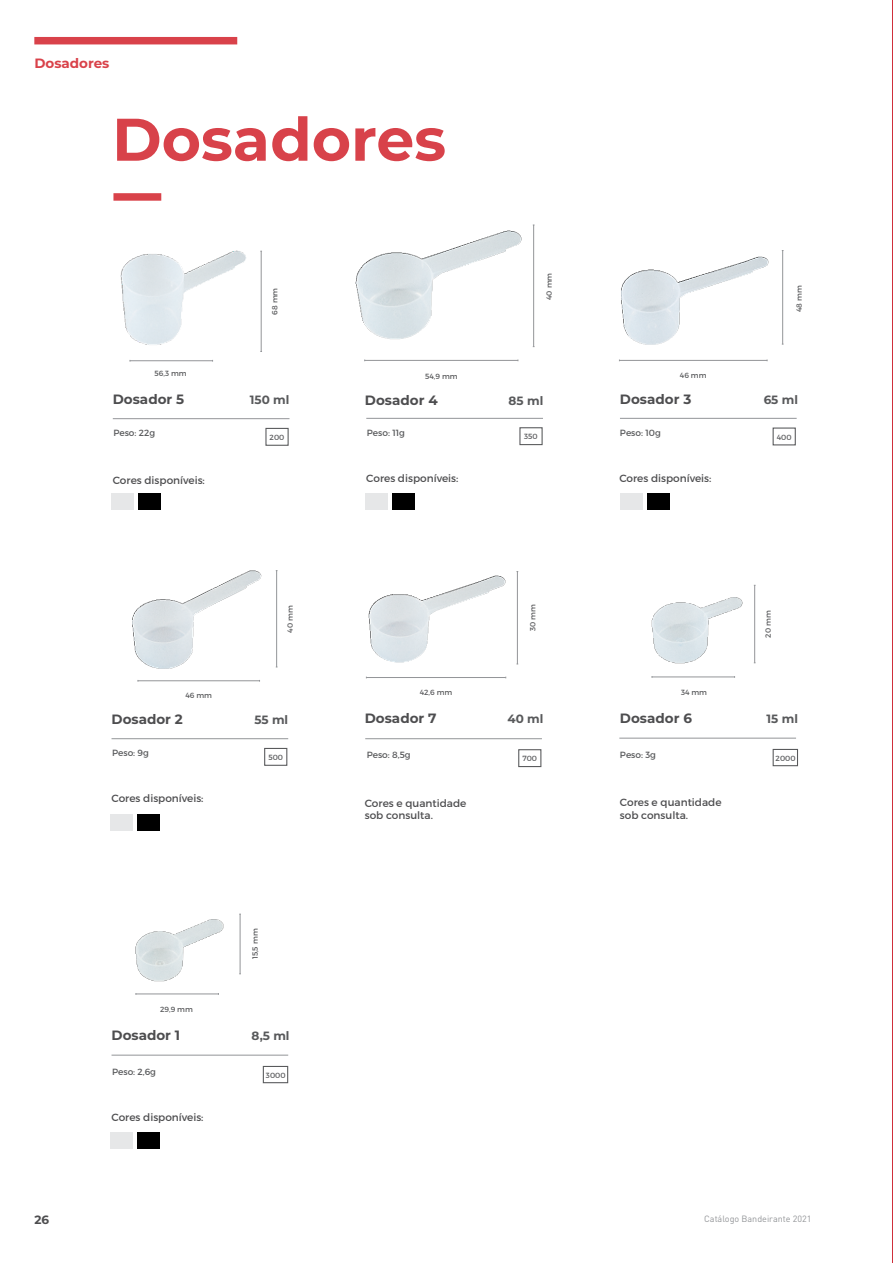
<style>
.page{position:relative;width:893px;height:1263px;background:#fff}
.page>*{position:absolute;margin:0;border:0;box-sizing:border-box;transform-origin:0 0}
.t1{font:700 60px "Montserrat";color:#d8424a}
.t2{font:700 13.5px "Montserrat";color:#4d4d4f}
.t3{font:700 13.5px "Montserrat";color:#d9424a}
.t4{font:700 12px "Montserrat";color:#58595b}
.t5{font:700 12px "Montserrat";color:#4d4d4f}
.t6{font:10.5px/12.6px "Montserrat";color:#4d4d4f}
.t7{font:9px "Montserrat";color:#58595b}
.t8{font:9px "Montserrat";color:#939598}
.t9{font:9px "DINOT";color:#939598}
.t10{font:7.5px "Montserrat";color:#58595b}
</style>
<div class="page">
<div style="left:34px;top:37px;width:203px;height:7px;background:#d9424a"></div>
<div style="left:113px;top:193px;width:48px;height:8px;background:#d9424a"></div>
<img style="left:133px;top:570px;width:129px;height:99px">
<hr style="left:276px;top:571px;width:1px;height:96px;background:#939598">
<hr style="left:138px;top:680px;width:122px;height:1px;background:#939598">
<img style="left:120px;top:250px;width:126px;height:95px">
<hr style="left:261px;top:251px;width:1px;height:100px;background:#939598">
<hr style="left:130px;top:360px;width:83px;height:1px;background:#939598">
<img style="left:621px;top:256px;width:148px;height:89px">
<hr style="left:782px;top:251px;width:1px;height:93px;background:#939598">
<hr style="left:619px;top:360px;width:148px;height:1px;background:#939598">
<img style="left:368px;top:575px;width:138px;height:88px">
<hr style="left:517px;top:571px;width:1px;height:93px;background:#939598">
<hr style="left:366px;top:677px;width:140px;height:1px;background:#939598">
<img style="left:355px;top:230px;width:167px;height:110px">
<hr style="left:533px;top:225px;width:1px;height:122px;background:#939598">
<hr style="left:365px;top:360px;width:153px;height:1px;background:#939598">
<hr style="left:365px;top:738px;width:177px;height:1px;background:#939598">
<div style="left:518px;top:749px;width:23px;height:18px;border:1px solid #58595b"></div>
<img style="left:135px;top:919px;width:89px;height:63px">
<hr style="left:240px;top:914px;width:1px;height:60px;background:#939598">
<hr style="left:136px;top:994px;width:82px;height:1px;background:#939598">
<img style="left:651px;top:597px;width:92px;height:67px">
<hr style="left:754px;top:585px;width:1px;height:78px;background:#939598">
<hr style="left:652px;top:677px;width:83px;height:1px;background:#939598">
<div style="left:773px;top:749px;width:25px;height:17px;border:1px solid #58595b"></div>
<hr style="left:619px;top:738px;width:177px;height:1px;background:#939598">
<hr style="left:112px;top:1055px;width:176px;height:1px;background:#939598">
<div style="left:263px;top:1066px;width:25px;height:17px;border:1px solid #58595b"></div>
<div style="left:137px;top:1132px;width:22px;height:17px;background:#000"></div>
<div style="left:110px;top:1132px;width:22px;height:17px;background:#e6e7e8"></div>
<hr style="left:366px;top:418px;width:177px;height:1px;background:#939598">
<div style="left:519px;top:427px;width:24px;height:18px;border:1px solid #58595b"></div>
<div style="left:392px;top:493px;width:22px;height:17px;background:#000"></div>
<div style="left:365px;top:493px;width:22px;height:17px;background:#e6e7e8"></div>
<div style="left:773px;top:427px;width:23px;height:18px;border:1px solid #58595b"></div>
<hr style="left:620px;top:418px;width:177px;height:1px;background:#939598">
<div style="left:647px;top:493px;width:22px;height:17px;background:#000"></div>
<div style="left:620px;top:493px;width:22px;height:17px;background:#e6e7e8"></div>
<div style="left:264px;top:748px;width:23px;height:18px;border:1px solid #58595b"></div>
<hr style="left:112px;top:738px;width:176px;height:1px;background:#939598">
<div style="left:137px;top:814px;width:22px;height:16px;background:#000"></div>
<div style="left:110px;top:814px;width:22px;height:16px;background:#e6e7e8"></div>
<div style="left:265px;top:428px;width:24px;height:18px;border:1px solid #58595b"></div>
<hr style="left:113px;top:418px;width:176px;height:1px;background:#939598">
<div style="left:139px;top:493px;width:22px;height:17px;background:#000"></div>
<div style="left:111px;top:493px;width:23px;height:17px;background:#e6e7e8"></div>
<hr style="left:892px;top:0;width:1px;height:1263px;background:#cf2f3b">
<p class="t3" style="left:34px;top:53px;width:77px">Dosadores</p>
<h1 class="t1" style="left:112px;top:96px;width:335px">Dosadores</h1>
<p class="t10" style="left:270px;top:315px;width:28px;rotate:-90deg">68 mm</p>
<p class="t10" style="left:544px;top:300px;width:29px;rotate:-90deg">40 mm</p>
<p class="t10" style="left:795px;top:312px;width:28px;rotate:-90deg">48 mm</p>
<p class="t10" style="left:155px;top:369px;width:34px">56,3 mm</p>
<p class="t10" style="left:425px;top:372px;width:34px">54,9 mm</p>
<p class="t10" style="left:680px;top:371px;width:28px">46 mm</p>
<p class="t2" style="left:113px;top:390px;width:73px">Dosador 5</p>
<p class="t4" style="left:250px;top:391px;width:41px">150 ml</p>
<p class="t2" style="left:365px;top:391px;width:74px">Dosador 4</p>
<p class="t4" style="left:509px;top:392px;width:36px">85 ml</p>
<p class="t2" style="left:620px;top:389px;width:73px">Dosador 3</p>
<p class="t4" style="left:764px;top:391px;width:36px">65 ml</p>
<p class="t7" style="left:113px;top:428px;width:43px">Peso: 22g</p>
<p class="t10" style="left:270px;top:433px;width:16px">200</p>
<p class="t7" style="left:367px;top:427px;width:40px">Peso: 11g</p>
<p class="t10" style="left:524px;top:432px;width:15px">350</p>
<p class="t7" style="left:620px;top:427px;width:42px">Peso: 10g</p>
<p class="t10" style="left:777px;top:432px;width:16px">400</p>
<p class="t6" style="left:113px;top:474px;width:94px">Cores disponíveis:</p>
<p class="t6" style="left:366px;top:472px;width:94px">Cores disponíveis:</p>
<p class="t6" style="left:619px;top:472px;width:94px">Cores disponíveis:</p>
<p class="t10" style="left:286px;top:632px;width:29px;rotate:-90deg">40 mm</p>
<p class="t10" style="left:528px;top:631px;width:28px;rotate:-90deg">30 mm</p>
<p class="t10" style="left:764px;top:638px;width:29px;rotate:-90deg">20 mm</p>
<p class="t10" style="left:185px;top:691px;width:28px">46 mm</p>
<p class="t10" style="left:420px;top:688px;width:34px">42,6 mm</p>
<p class="t10" style="left:681px;top:687px;width:28px">34 mm</p>
<p class="t2" style="left:112px;top:710px;width:73px">Dosador 2</p>
<p class="t4" style="left:254px;top:711px;width:35px">55 ml</p>
<p class="t7" style="left:112px;top:747px;width:38px">Peso: 9g</p>
<p class="t10" style="left:268px;top:753px;width:16px">500</p>
<p class="t2" style="left:365px;top:709px;width:73px">Dosador 7</p>
<p class="t4" style="left:507px;top:710px;width:38px">40 ml</p>
<p class="t7" style="left:367px;top:749px;width:45px">Peso: 8,5g</p>
<p class="t10" style="left:522px;top:754px;width:16px">700</p>
<p class="t2" style="left:620px;top:708px;width:73px">Dosador 6</p>
<p class="t4" style="left:767px;top:710px;width:33px">15 ml</p>
<p class="t7" style="left:620px;top:749px;width:38px">Peso: 3g</p>
<p class="t10" style="left:776px;top:754px;width:21px">2000</p>
<p class="t6" style="left:112px;top:792px;width:94px">Cores disponíveis:</p>
<p class="t6" style="left:365px;top:796px;width:103px">Cores e quantidade sob consulta.</p>
<p class="t6" style="left:620px;top:796px;width:103px">Cores e quantidade sob consulta.</p>
<p class="t10" style="left:251px;top:959px;width:32px;rotate:-90deg">15,5 mm</p>
<p class="t10" style="left:160px;top:1004px;width:34px">29,9 mm</p>
<p class="t2" style="left:112px;top:1025px;width:70px">Dosador 1</p>
<p class="t4" style="left:252px;top:1027px;width:39px">8,5 ml</p>
<p class="t7" style="left:112px;top:1066px;width:45px">Peso: 2,6g</p>
<p class="t10" style="left:266px;top:1071px;width:21px">3000</p>
<p class="t6" style="left:112px;top:1110px;width:94px">Cores disponíveis:</p>
<p class="t9" style="left:704px;top:1213px;width:109px">Catálogo Bandeirante 2021</p>
<p class="t5" style="left:34px;top:1211px;width:16px">26</p>
<p class="t8" style="left:687px;top:1214px;width:122px">Catálogo Bandeirante 2019</p>
</div>
